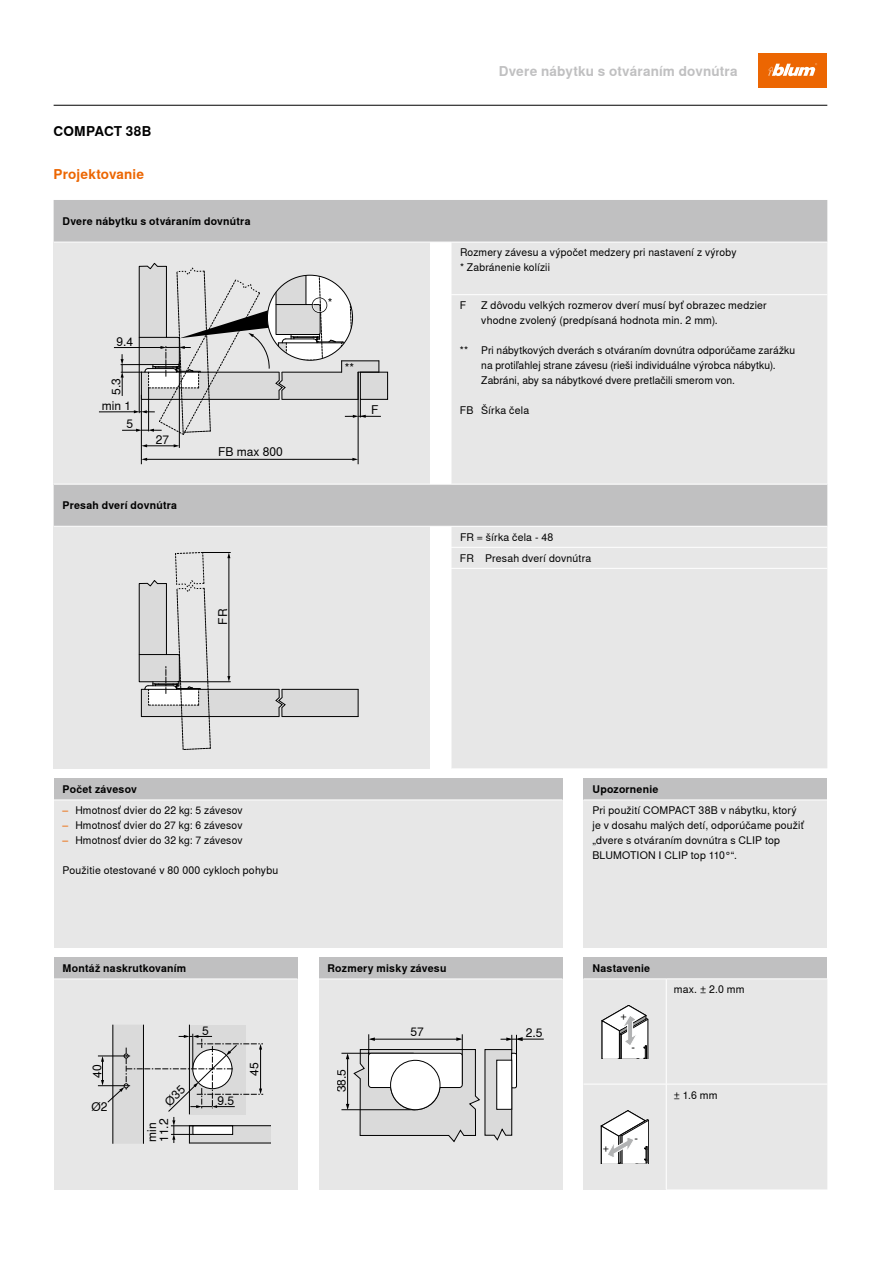
<style>
.page{position:relative;width:881px;height:1263px;background:#fff}
.page>*{position:absolute;margin:0;border:0;box-sizing:border-box;transform-origin:0 0}
._09_Tech_Head_33K_Bold_Right{font:700 13.5px "Nimbus Sans Global";letter-spacing:.015em;color:#c0c0c1}
._09_Tech_Subhead_Orange_Bold{font:700 13.5px "Nimbus Sans Global";letter-spacing:.01em;color:#ec6602}
._09_Tech_Head_Black_Bold_Right{font:700 13.5px "Nimbus Sans Global";letter-spacing:.015em;color:#000}
.t1{font:12px/12px "Nimbus Sans Global";color:#000}
.t2{font:10.8px "Nimbus Sans Global";color:#000}
._07_Table_Copy_Black_Regular_Left{font:10.5px/15px "Nimbus Sans Global";letter-spacing:.015em;color:#000}
.TABLE_07_Copy_Black_left{font:10.5px/15px "Nimbus Sans Global";letter-spacing:.015em;color:#000}
._07_Table_Head_Black_Bold_Left{font:700 10.5px "Nimbus Sans Global";letter-spacing:.02em;color:#000}
.TABLE_07_Head_Black_Bold_left{font:700 10.5px "Nimbus Sans Global";letter-spacing:.02em;color:#000}
._07_Table_Copy_Black_Regular_Left-2{font:700 10.5px "Nimbus Sans Global";letter-spacing:.02em;color:#000}
.s1{color:#ec6602}
</style>
<div class="page">
<div style="left:758px;top:54px;width:69px;height:34px;background:#ec6602"></div>
<svg style="left:768px;top:63px;width:48px;height:13px"></svg>
<div style="left:54px;top:979px;width:243px;height:210px;background:#e7e7e7"></div>
<div style="left:189px;top:1126px;width:81px;height:17px;background:#dadada"></div>
<hr style="left:189px;top:1143px;width:81px;height:1px;background:#000">
<hr style="left:189px;top:1125px;width:81px;height:1px;background:#000">
<hr style="left:98px;top:1056px;width:32px;height:1px;background:#000">
<hr style="left:98px;top:1085px;width:32px;height:1px;background:#000">
<div style="left:318px;top:979px;width:244px;height:210px;background:#e7e7e7"></div>
<hr style="left:341px;top:1109px;width:74px;height:1px;background:#000">
<hr style="left:341px;top:1053px;width:72px;height:1px;background:#000">
<hr style="left:368px;top:1034px;width:1px;height:50px;background:#000">
<hr style="left:462px;top:1034px;width:1px;height:50px;background:#000">
<svg style="left:346px;top:1035px;width:197px;height:107px"></svg>
<div style="left:496px;top:1060px;width:15px;height:49px;background:#fff"></div>
<div style="left:496px;top:1060px;width:15px;height:49px;border:1px solid #000"></div>
<div style="left:583px;top:1084px;width:83px;height:105px;background:#e7e7e7"></div>
<svg style="left:600px;top:1110px;width:48px;height:53px;background:#d8d9d9"></svg>
<div style="left:583px;top:979px;width:83px;height:105px;background:#e7e7e7"></div>
<svg style="left:601px;top:1005px;width:46px;height:54px"></svg>
<div style="left:54px;top:526px;width:376px;height:242px;background:#e7e7e7"></div>
<svg style="left:139px;top:552px;width:220px;height:198px"></svg>
<div style="left:54px;top:779px;width:508px;height:21px;background:#c0c0c1"></div>
<div style="left:54px;top:800px;width:508px;height:147px;background:#e7e7e7"></div>
<hr style="left:54px;top:799px;width:508px;height:1px;background:#fff">
<div style="left:583px;top:779px;width:244px;height:21px;background:#c0c0c1"></div>
<div style="left:583px;top:800px;width:244px;height:147px;background:#e7e7e7"></div>
<hr style="left:583px;top:799px;width:244px;height:1px;background:#fff">
<div style="left:583px;top:958px;width:244px;height:21px;background:#c0c0c1"></div>
<div style="left:667px;top:979px;width:160px;height:210px;background:#e7e7e7"></div>
<hr style="left:583px;top:978px;width:83px;height:1px;background:#fff">
<hr style="left:666px;top:978px;width:161px;height:1px;background:#fff">
<hr style="left:665px;top:979px;width:1px;height:105px;background:#fff">
<hr style="left:665px;top:1084px;width:1px;height:105px;background:#fff">
<hr style="left:583px;top:1084px;width:83px;height:1px;background:#fff">
<hr style="left:666px;top:1084px;width:161px;height:1px;background:#fff">
<div style="left:54px;top:958px;width:243px;height:21px;background:#c0c0c1"></div>
<hr style="left:54px;top:978px;width:243px;height:1px;background:#fff">
<div style="left:318px;top:958px;width:244px;height:21px;background:#c0c0c1"></div>
<hr style="left:318px;top:978px;width:244px;height:1px;background:#fff">
<svg style="left:54px;top:200px;width:773px;height:326px;background:#d2d2d3"></svg>
<svg style="left:451px;top:243px;width:376px;height:525px;background:#e4e4e4"></svg>
<svg style="left:450px;top:243px;width:1px;height:20px"></svg>
<hr style="left:450px;top:263px;width:1px;height:31px;background:#fff">
<hr style="left:450px;top:295px;width:1px;height:189px;background:#fff">
<hr style="left:450px;top:294px;width:377px;height:1px;background:#fff">
<hr style="left:54px;top:484px;width:397px;height:1px;background:#fff">
<hr style="left:451px;top:484px;width:376px;height:1px;background:#fff">
<hr style="left:54px;top:526px;width:397px;height:1px;background:#fff">
<hr style="left:451px;top:526px;width:376px;height:1px;background:#fff">
<hr style="left:450px;top:547px;width:377px;height:1px;background:#fff">
<hr style="left:450px;top:568px;width:377px;height:1px;background:#fff">
<hr style="left:54px;top:242px;width:397px;height:1px;background:#fff">
<hr style="left:451px;top:242px;width:376px;height:1px;background:#fff">
<hr style="left:54px;top:105px;width:773px;height:1px;background:#000">
<svg style="left:101px;top:1025px;width:162px;height:119px"></svg>
<p class="_09_Tech_Head_Black_Bold_Right" style="left:54px;top:124px;width:99px">COMPACT 38B</p>
<p class="_09_Tech_Subhead_Orange_Bold" style="left:54px;top:166px;width:92px">Projektovanie</p>
<p class="_07_Table_Head_Black_Bold_Left" style="left:63px;top:215px;width:189px">Dvere nábytku s otváraním dovnútra</p>
<p class="t1" style="left:116px;top:336px;width:18px">9.4</p>
<p class="t1" style="left:110px;top:395px;width:18px;rotate:-90deg">5.3</p>
<p class="t1" style="left:102px;top:400px;width:31px">min 1</p>
<p class="t1" style="left:126px;top:418px;width:8px">5</p>
<p class="t1" style="left:156px;top:434px;width:15px">27</p>
<p class="_07_Table_Head_Black_Bold_Left" style="left:63px;top:499px;width:116px">Presah dverí dovnútra</p>
<p class="t1" style="left:218px;top:446px;width:66px">FB max 800</p>
<p class="t1" style="left:217px;top:625px;width:17px;rotate:-90deg">FR</p>
<p class="t1" style="left:328px;top:296px;width:6px">*</p>
<p class="t1" style="left:344px;top:362px;width:11px">**</p>
<p class="t1" style="left:371px;top:404px;width:9px">F</p>
<p class="_09_Tech_Head_33K_Bold_Right" style="left:498px;top:63px;width:240px">Dvere nábytku s otváraním dovnútra</p>
<p class="_07_Table_Copy_Black_Regular_Left" style="left:460px;top:245px;width:278px">Rozmery závesu a výpočet medzery pri nastavení z výroby</p>
<p class="_07_Table_Copy_Black_Regular_Left" style="left:460px;top:260px;width:91px">* Zabránenie kolízii</p>
<p class="_07_Table_Copy_Black_Regular_Left" style="left:460px;top:298px;width:8px">F</p>
<p class="_07_Table_Copy_Black_Regular_Left" style="left:481px;top:298px;width:287px">Z dôvodu velkých rozmerov dverí musí byť obrazec medzier vhodne zvolený (predpísaná hodnota min. 2 mm).</p>
<p class="_07_Table_Copy_Black_Regular_Left" style="left:481px;top:343px;width:315px;text-indent:-21px">** Pri nábytkových dverách s otváraním dovnútra odporúčame zarážku na protiľahlej strane závesu (rieši individuálne výrobca nábytku).<br>Zabráni, aby sa nábytkové dvere pretlačili smerom von.</p>
<p class="_07_Table_Copy_Black_Regular_Left" style="left:460px;top:403px;width:71px">FB Šírka čela</p>
<p class="_07_Table_Copy_Black_Regular_Left" style="left:460px;top:529px;width:95px">FR = šírka čela - 48</p>
<p class="_07_Table_Copy_Black_Regular_Left" style="left:485px;top:550px;width:108px">Presah dverí dovnútra</p>
<p class="_07_Table_Copy_Black_Regular_Left" style="left:460px;top:550px;width:15px">FR</p>
<p class="_07_Table_Copy_Black_Regular_Left-2" style="left:63px;top:783px;width:76px">Počet závesov</p>
<p class="_07_Table_Copy_Black_Regular_Left-2" style="left:592px;top:783px;width:68px">Upozornenie</p>
<p class="_07_Table_Copy_Black_Regular_Left" style="left:63px;top:803px;width:181px"><span class="s1">–</span> Hmotnosť dvier do 22 kg: 5 závesov</p>
<p class="_07_Table_Copy_Black_Regular_Left" style="left:63px;top:818px;width:181px"><span class="s1">–</span> Hmotnosť dvier do 27 kg: 6 závesov</p>
<p class="_07_Table_Copy_Black_Regular_Left" style="left:63px;top:833px;width:181px"><span class="s1">–</span> Hmotnosť dvier do 32 kg: 7 závesov</p>
<p class="_07_Table_Copy_Black_Regular_Left" style="left:63px;top:863px;width:217px">Použitie otestované v 80 000 cykloch pohybu</p>
<p class="TABLE_07_Head_Black_Bold_left" style="left:63px;top:962px;width:125px">Montáž naskrutkovaním</p>
<p class="t1" style="left:91px;top:1077px;width:15px;rotate:-90deg">40</p>
<p class="t1" style="left:92px;top:1100px;width:18px">Ø2</p>
<p class="t1" style="left:146px;top:1142px;width:25px;rotate:-90deg">min<br>11.2</p>
<p class="t1" style="left:202px;top:1025px;width:8px">5</p>
<p class="t1" style="left:217px;top:1095px;width:18px">9.5</p>
<p class="t1" style="left:248px;top:1075px;width:15px;rotate:-90deg">45</p>
<p class="TABLE_07_Head_Black_Bold_left" style="left:327px;top:962px;width:120px">Rozmery misky závesu</p>
<p class="t1" style="left:335px;top:1092px;width:24px;rotate:-90deg">38.5</p>
<p class="t1" style="left:410px;top:1026px;width:15px">57</p>
<p class="t1" style="left:525px;top:1027px;width:18px">2.5</p>
<p class="TABLE_07_Copy_Black_left" style="left:592px;top:803px;width:213px">Pri použití COMPACT 38B v nábytku, ktorý je v dosahu malých detí, odporúčame použiť „dvere s otváraním dovnútra s CLIP top BLUMOTION I CLIP top 110°“.</p>
<p class="_07_Table_Copy_Black_Regular_Left-2" style="left:592px;top:962px;width:59px">Nastavenie</p>
<p class="t2" style="left:620px;top:1010px;width:8px">+</p>
<p class="t2" style="left:631px;top:1041px;width:5px">-</p>
<p class="t2" style="left:602px;top:1142px;width:8px">+</p>
<p class="t2" style="left:634px;top:1132px;width:5px">-</p>
<p class="TABLE_07_Copy_Black_left" style="left:673px;top:982px;width:72px">max. ± 2.0 mm</p>
<p class="TABLE_07_Copy_Black_left" style="left:673px;top:1087px;width:45px">± 1.6 mm</p>
</div>
